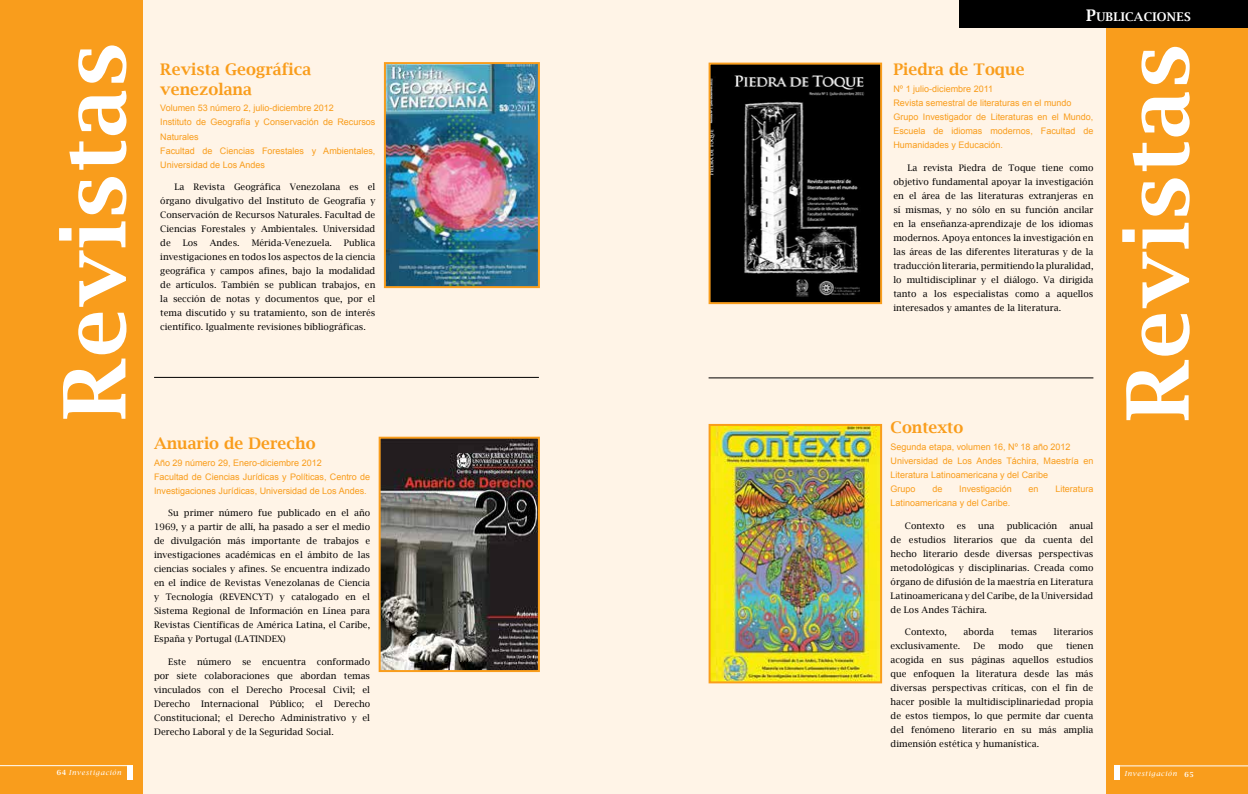
<style>
.page{position:relative;width:1248px;height:794px;background:#fff}
.page>*{position:absolute;margin:0;border:0;box-sizing:border-box;transform-origin:0 0}
.t1{font:600 86px "Lucida Bright";letter-spacing:.02em;color:#fff}
.t2{font:600 16px/19.2px "Lucida Bright";color:#f99d1c}
.t3{font:600 12px "Lucida Bright";letter-spacing:.02em;color:#fff}
.t4{font:9px/14px "Lucida Bright";color:#000;text-align:justify}
.t5{font:9px/14px "Arial";color:#f99d1c}
.t6{font:italic 7px "Lucida Bright";letter-spacing:.1em;color:#fff}
.s1{font-size:16px}
.s2{font-weight:600;font-style:normal}
</style>
<div class="page">
<div style="left:0;top:0;width:1247px;height:794px;background:#fff4e7"></div>
<div style="left:0;top:0;width:142px;height:794px;background:#f99d1c"></div>
<div style="left:1106px;top:0;width:141px;height:794px;background:#f99d1c"></div>
<hr style="left:1114px;top:765px;width:133px;height:1px;background:#fff">
<hr style="left:0;top:765px;width:133px;height:1px;background:#fff">
<div style="left:959px;top:0;width:288px;height:27px;background:#000"></div>
<div style="left:1114px;top:765px;width:5px;height:15px;background:#fff"></div>
<div style="left:127px;top:765px;width:6px;height:14px;background:#fff"></div>
<img style="left:387px;top:65px;width:150px;height:220px">
<div style="left:384px;top:62px;width:156px;height:226px;border:2px solid #f99d1c"></div>
<img style="left:381px;top:440px;width:156px;height:229px">
<div style="left:378px;top:437px;width:162px;height:235px;border:2px solid #f99d1c"></div>
<img style="left:711px;top:427px;width:168px;height:253px">
<div style="left:708px;top:424px;width:174px;height:259px;border:2px solid #f99d1c"></div>
<img style="left:711px;top:66px;width:168px;height:235px">
<div style="left:708px;top:63px;width:174px;height:241px;border:2px solid #f99d1c"></div>
<hr style="left:154px;top:377px;width:385px;height:1px;background:#000">
<hr style="left:708px;top:378px;width:385px;height:1px;background:#000">
<h3 class="t3" style="left:1086px;top:10px;width:106px"><span class="s1">P</span>UBLICACIONES</h3>
<h1 class="t1" style="left:46px;top:420px;width:380px;rotate:-90deg">Revistas</h1>
<h1 class="t1" style="left:1108px;top:422px;width:380px;rotate:-90deg">Revistas</h1>
<h2 class="t2" style="left:160px;top:60px;width:152px">Revista Geográfica venezolana</h2>
<p class="t5" style="left:160px;top:101px;width:217px">Volumen 53 número 2, julio-diciembre 2012<br>Instituto de Geografía y Conservación de Recursos Naturales<br>Facultad de Ciencias Forestales y Ambientales, Universidad de Los Andes</p>
<p class="t4" style="left:160px;top:180px;width:217px;text-indent:14px">La Revista Geográfica Venezolana es el órgano divulgativo del Instituto de Geografía y Conservación de Recursos Naturales. Facultad de Ciencias Forestales y Ambientales. Universidad de</p>
<h2 class="t2" style="left:893px;top:60px;width:133px">Piedra de Toque</h2>
<p class="t5" style="left:893px;top:82px;width:201px">Nº 1 julio-diciembre 2011<br>Revista semestral de literaturas en el mundo Grupo Investigador de Literaturas en el Mundo, Escuela de idiomas modernos, Facultad de Humanidades y Educación.</p>
<p class="t4" style="left:893px;top:161px;width:201px;text-indent:14px">La revista Piedra de Toque tiene como objetivo fundamental apoyar la investigación en el área de las literaturas extranjeras en sí mismas, y no sólo en su función ancilar en la enseñanza-aprendizaje de los idiomas modernos. Apoya entonces la investigación en las áreas de las diferentes literaturas y de la traducción literaria, permitiendo la pluralidad, lo multidisciplinar y el diálogo. Va dirigida tanto a los especialistas como a aquellos interesados y amantes de la literatura.</p>
<p class="t4" style="left:160px;top:236px;width:217px;text-indent:184px">Publica investigaciones en todos los aspectos de la ciencia geográfica y campos afines, bajo la modalidad de artículos. También se publican trabajos, en la sección de notas y documentos que, por el tema discutido y su tratamiento, son de interés científico. Igualmente revisiones bibliográficas.</p>
<p class="t4" style="left:183px;top:236px;width:16px">Los</p>
<p class="t4" style="left:210px;top:236px;width:31px">Andes.</p>
<p class="t4" style="left:252px;top:236px;width:82px">Mérida-Venezuela.</p>
<h2 class="t2" style="left:890px;top:418px;width:74px">Contexto</h2>
<p class="t5" style="left:890px;top:440px;width:204px">Segunda etapa, volumen 16, Nº 18 año 2012<br>Universidad de Los Andes Táchira, Maestría en Literatura Latinoamericana y del Caribe<br>Grupo</p>
<h2 class="t2" style="left:154px;top:433px;width:163px">Anuario de Derecho</h2>
<p class="t5" style="left:154px;top:456px;width:217px">Año 29 número 29, Enero-diciembre 2012<br>Facultad de Ciencias Jurídicas y Políticas, Centro de<br>Investigaciones Jurídicas, Universidad de Los Andes.</p>
<p class="t4" style="left:154px;top:506px;width:217px;text-indent:14px">Su primer número fue publicado en el año 1969, y a partir de allí, ha pasado a ser el medio de divulgación más importante de trabajos e investigaciones académicas en el ámbito de las ciencias sociales y afines. Se encuentra indizado en el índice de Revistas Venezolanas de Ciencia y Tecnología (REVENCYT) y catalogado en el Sistema Regional de Información en Línea para Revistas Científicas de América Latina, el Caribe, España y Portugal (LATINDEX)</p>
<p class="t4" style="left:154px;top:655px;width:217px;text-indent:14px">Este número se encuentra conformado por siete colaboraciones que abordan temas vinculados con el Derecho Procesal Civil; el Derecho Internacional Público; el Derecho Constitucional; el Derecho Administrativo y el Derecho Laboral y de la Seguridad Social.</p>
<p class="t5" style="left:932px;top:482px;width:12px">de</p>
<p class="t5" style="left:959px;top:482px;width:54px">Investigación</p>
<p class="t5" style="left:1028px;top:482px;width:12px">en</p>
<p class="t5" style="left:1055px;top:482px;width:40px">Literatura</p>
<p class="t5" style="left:890px;top:496px;width:121px">Latinoamericana y del Caribe.</p>
<p class="t4" style="left:904px;top:518px;width:41px">Contexto</p>
<p class="t4" style="left:956px;top:518px;width:11px">es</p>
<p class="t4" style="left:978px;top:518px;width:18px">una</p>
<p class="t4" style="left:1006px;top:518px;width:52px">publicación</p>
<p class="t4" style="left:890px;top:518px;width:204px;text-indent:179px">anual de estudios literarios que da cuenta del hecho literario desde diversas perspectivas metodológicas y disciplinarias. Creada como órgano de difusión de la maestría en Literatura Latinoamericana y del Caribe, de la Universidad de Los Andes Táchira.</p>
<p class="t4" style="left:904px;top:625px;width:44px">Contexto,</p>
<p class="t4" style="left:963px;top:625px;width:32px">aborda</p>
<p class="t4" style="left:1010px;top:625px;width:28px">temas</p>
<p class="t4" style="left:1053px;top:625px;width:41px">literarios</p>
<p class="t4" style="left:890px;top:639px;width:71px">exclusivamente.</p>
<p class="t4" style="left:973px;top:639px;width:13px">De</p>
<p class="t4" style="left:998px;top:639px;width:27px">modo</p>
<p class="t4" style="left:1036px;top:639px;width:18px">que</p>
<p class="t4" style="left:890px;top:639px;width:204px;text-indent:175px">tienen acogida en sus páginas aquellos estudios que enfoquen la literatura desde las más diversas perspectivas críticas, con el fin de hacer posible la multidisciplinariedad propia de estos tiempos, lo que permite dar cuenta del fenómeno literario en su más amplia dimensión estética y humanística.</p>
<p class="t6" style="left:57px;top:769px;width:66px"><span class="s2">64</span> Investigación</p>
<p class="t6" style="left:1124px;top:769px;width:71px">Investigación <span class="s2">65</span></p>
</div>
